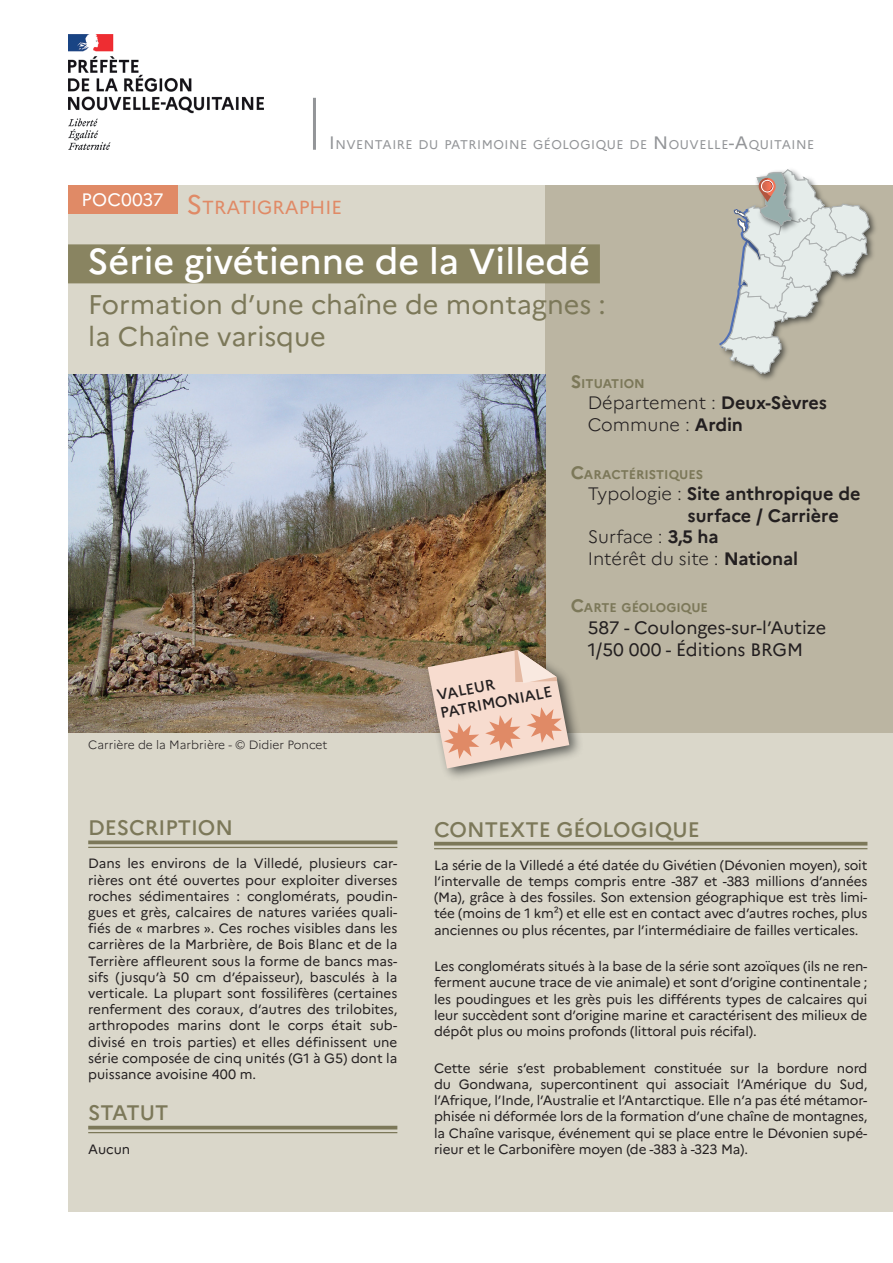
<style>
.page{position:relative;width:893px;height:1263px;background:#fff}
.page>*{position:absolute;margin:0;border:0;box-sizing:border-box;transform-origin:0 0}
.t1{font:500 36px "Marianne";color:#fff}
.t2{font:27px/32.4px "Marianne";color:#7c7859}
.t3{font:500 21px "Marianne";color:#7c7859}
.t4{font:18.9px "Marianne";color:#e08a66}
.t5{font:300 18px/21.6px "Marianne";color:#231f20}
.t6{font:18px/21.6px "Marianne";color:#231f20}
.t7{font:700 18px "Marianne";color:#231f20}
.t8{font:18px "Marianne";letter-spacing:.005em;color:#fff}
.t9{font:500 15px/18px "Marianne";color:#231f20}
.t10{font:13.5px/16.2px "Marianne";letter-spacing:-.01em;color:#231f20;text-align:justify}
.t11{font:12.6px "Marianne";letter-spacing:.045em;color:#939598}
.t12{font:700 12.6px "Marianne";color:#7c7859}
.t13{font:300 12px "Marianne";color:#231f20}
.s1{font-size:18px}
.s2{font-size:27px}
.s3{font-weight:700}
.s4{font-weight:300}
</style>
<div class="page">
<img style="left:68px;top:34px;width:196px;height:116px">
<div style="left:68px;top:185px;width:825px;height:1026px;background:#dad7ca"></div>
<div style="left:546px;top:185px;width:347px;height:547px;background:#bbb5a2"></div>
<div style="left:68px;top:244px;width:532px;height:39px;background:#898461"></div>
<hr style="left:313px;top:98px;width:3px;height:52px;background:#939598">
<div style="left:68px;top:185px;width:109px;height:29px;background:#e08a66"></div>
<img style="left:68px;top:374px;width:478px;height:358px">
<svg style="left:88px;top:840px;width:309px;height:4px"></svg>
<hr style="left:88px;top:847px;width:309px;height:1px;background:#7c7859">
<hr style="left:88px;top:1126px;width:309px;height:3px;background:#7c7859">
<hr style="left:88px;top:1132px;width:309px;height:1px;background:#7c7859">
<hr style="left:434px;top:842px;width:433px;height:3px;background:#7c7859">
<hr style="left:434px;top:848px;width:433px;height:1px;background:#7c7859">
<img style="left:756px;top:213px;width:120px;height:167px">
<svg style="left:719px;top:169px;width:151px;height:205px"></svg>
<img style="left:416px;top:630px;width:176px;height:148px">
<svg style="left:428px;top:650px;width:141px;height:118px;background:#ddc2b1"></svg>
<h3 class="t8" style="left:82px;top:189px;width:83px">POC0037</h3>
<p class="t11" style="left:329px;top:137px;width:487px"><span class="s1">I</span>NVENTAI RE DU PATRI MOI NE GÉOLOGIQUE DE <span class="s1">N</span> OUVELLE<span class="s1">-A</span>QUITAI NE</p>
<h3 class="t4" style="left:186px;top:195px;width:157px"><span class="s2">S</span>TRATIGRAPHI E</h3>
<h1 class="t1" style="left:87px;top:239px;width:504px">Série givétienne de la Villedé</h1>
<h2 class="t2" style="left:88px;top:288px;width:519px">Formation d’une chaîne de montagnes : la Chaîne varisque</h2>
<p class="t13" style="left:88px;top:737px;width:241px">Carrière de la Marbrière - © Didier Poncet</p>
<h3 class="t3" style="left:88px;top:815px;width:146px">DESCRIPTION</h3>
<p class="t10" style="left:88px;top:855px;width:311px">Dans les environs de la Villedé, plusieurs car&shy;rières ont été ouvertes pour exploiter diverses roches sédimentaires : conglomérats, poudin&shy;gues et grès, calcaires de natures variées quali&shy;fiés de « marbres ». Ces roches visibles dans les carrières de la Marbrière, de Bois Blanc et de la Terrière affleurent sous la forme de bancs mas&shy;sifs (jusqu’à 50 cm d’épaisseur), basculés à la verticale. La plupart sont fossilifères (certaines renferment des coraux, d’autres des trilobites, arthropodes marins dont le corps était sub&shy;divisé en trois parties) et elles définissent une série composée de cinq unités (G1 à G5) dont la puissance avoisine 400 m.</p>
<h3 class="t3" style="left:88px;top:1100px;width:82px">STATUT</h3>
<p class="t10" style="left:88px;top:1141px;width:44px">Aucun</p>
<p class="t9" style="left:435px;top:686px;width:115px;rotate:-11deg">VALEUR<br>PATRIMONIALE</p>
<p class="t12" style="left:571px;top:376px;width:76px"><span class="s1">S</span>ITUATION</p>
<h3 class="t5" style="left:588px;top:392px;width:241px">Département : <span class="s3">Deux-Sèvres<br></span>Commune : <span class="s3">Ardin</span></h3>
<p class="t12" style="left:571px;top:466px;width:133px"><span class="s1">C</span>ARACTÉRISTIQUES</p>
<h3 class="t7" style="left:588px;top:483px;width:274px"><span class="s4">Typologie :</span> Site anthropique de</h3>
<h3 class="t7" style="left:688px;top:504px;width:153px">surface / Carrière</h3>
<h3 class="t5" style="left:588px;top:526px;width:133px">Surface : <span class="s3">3,5 ha</span></h3>
<h3 class="t5" style="left:588px;top:548px;width:212px">Intérêt du site : <span class="s3">National</span></h3>
<p class="t12" style="left:571px;top:600px;width:139px"><span class="s1">C</span>ARTE GÉOLOGIQUE</p>
<h3 class="t6" style="left:588px;top:617px;width:240px">587 - Coulonges-sur-l’Autize<br>1/50 000 - Éditions BRGM</h3>
<h3 class="t3" style="left:434px;top:816px;width:267px">CONTEXTE GÉOLOGIQUE</h3>
<p class="t10" style="left:434px;top:857px;width:435px">La série de la Villedé a été datée du Givétien (Dévonien moyen), soit l’intervalle de temps compris entre -387 et -383 millions d’années (Ma), grâce à des fossiles. Son extension géographique est très limi&shy;tée (moins de 1 km²) et elle est en contact avec d’autres roches, plus anciennes ou plus récentes, par l’intermédiaire de failles verticales.</p>
<p class="t10" style="left:434px;top:958px;width:435px">Les conglomérats situés à la base de la série sont azoïques (ils ne ren&shy;ferment aucune trace de vie animale) et sont d’origine continentale ; les poudingues et les grès puis les différents types de calcaires qui leur succèdent sont d’origine marine et caractérisent des milieux de dépôt plus ou moins profonds (littoral puis récifal).</p>
<p class="t10" style="left:434px;top:1060px;width:435px">Cette série s’est probablement constituée sur la bordure nord du Gondwana, supercontinent qui associait l’Amérique du Sud, l’Afrique, l’Inde, l’Australie et l’Antarctique. Elle n’a pas été métamor&shy;phisée ni déformée lors de la formation d’une chaîne de montagnes, la Chaîne varisque, événement qui se place entre le Dévonien supé&shy;rieur et le Carbonifère moyen (de -383 à -323 Ma).</p>
</div>
